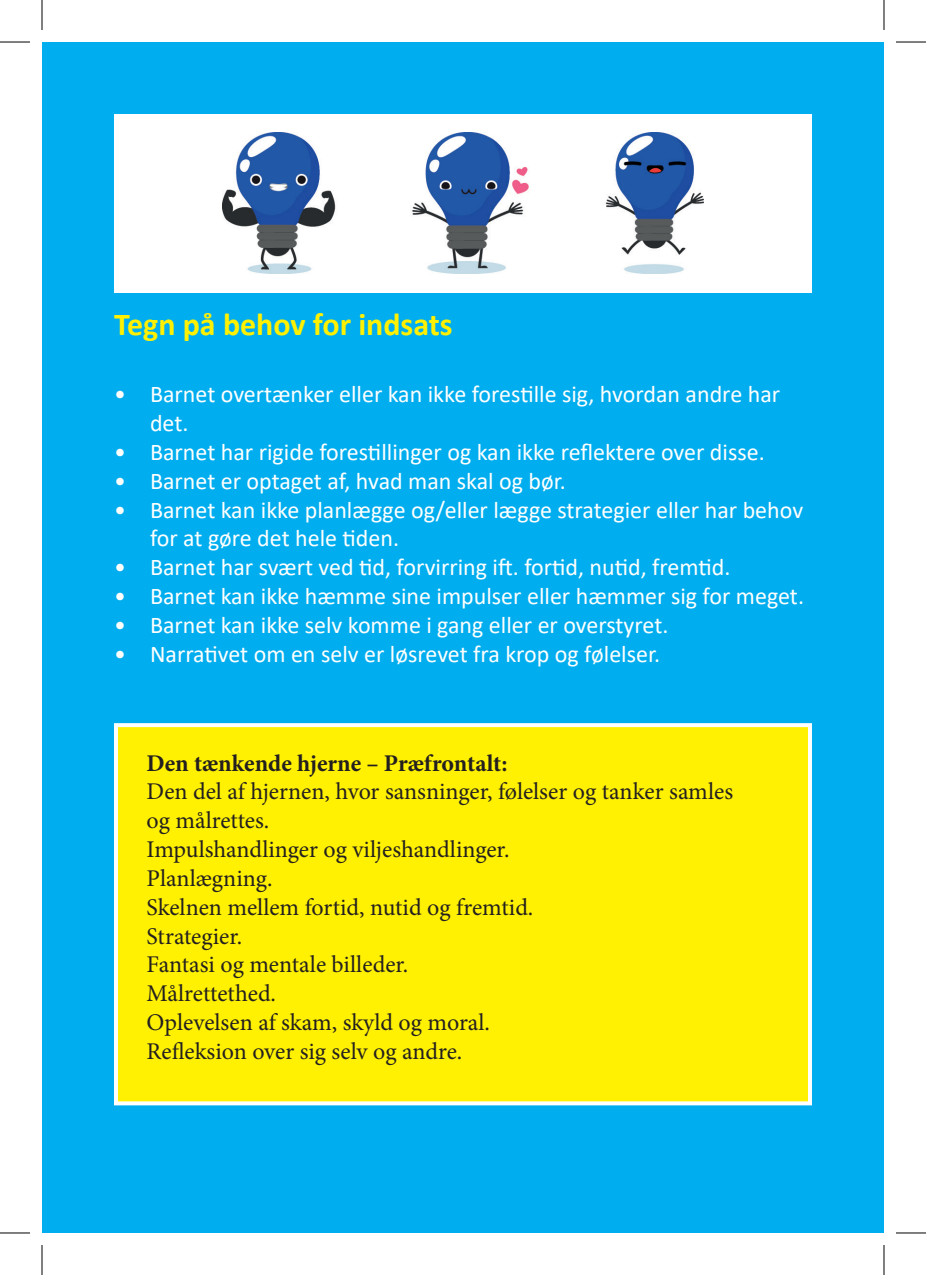
<style>
.page{position:relative;width:926px;height:1275px;background:#fff}
.page>*{position:absolute;margin:0;border:0;box-sizing:border-box;transform-origin:0 0}
.t1{font:700 32px "Calibri";color:#fff101}
.t2{font:24px/28.8px "Calibri";color:#fff}
.t3{font:24px/28.8px "Minion Pro";color:#231f20}
.t4{font:700 24px "Minion Pro";color:#231f20}
</style>
<div class="page">
<div style="left:42px;top:42px;width:842px;height:1191px;background:#00aeef"></div>
<div style="left:114px;top:723px;width:698px;height:382px;background:#fff101;border:4px solid #fff"></div>
<div style="left:114px;top:114px;width:698px;height:178px;background:#fff"></div>
<img style="left:222px;top:132px;width:482px;height:142px">
<hr style="left:0;top:42px;width:30px;height:1px;background:#000">
<hr style="left:896px;top:42px;width:30px;height:1px;background:#000">
<hr style="left:0;top:1232px;width:30px;height:1px;background:#000">
<hr style="left:896px;top:1232px;width:30px;height:1px;background:#000">
<hr style="left:42px;top:0;width:1px;height:30px;background:#000">
<hr style="left:42px;top:1245px;width:1px;height:30px;background:#000">
<hr style="left:884px;top:0;width:1px;height:30px;background:#000">
<hr style="left:884px;top:1245px;width:1px;height:30px;background:#000">
<p class="t1" style="left:114px;top:302px;width:340px">Tegn på behov for indsats</p>
<p class="t2" style="left:150px;top:379px;width:632px;text-indent:-36px">• Barnet overtænker eller kan ikke forestille sig, hvordan andre har det.</p>
<p class="t2" style="left:114px;top:437px;width:652px">• Barnet har rigide forestillinger og kan ikke reflektere over disse.</p>
<p class="t2" style="left:114px;top:466px;width:453px">• Barnet er optaget af, hvad man skal og bør.</p>
<p class="t2" style="left:150px;top:494px;width:655px;text-indent:-36px">• Barnet kan ikke planlægge og/eller lægge strategier eller har behov for at gøre det hele tiden.</p>
<p class="t2" style="left:114px;top:552px;width:618px">• Barnet har svært ved tid, forvirring ift. fortid, nutid, fremtid.</p>
<p class="t2" style="left:114px;top:581px;width:691px">• Barnet kan ikke hæmme sine impulser eller hæmmer sig for meget.</p>
<p class="t2" style="left:114px;top:610px;width:556px">• Barnet kan ikke selv komme i gang eller er overstyret.</p>
<p class="t2" style="left:114px;top:638px;width:548px">• Narrativet om en selv er løsrevet fra krop og følelser.</p>
<p class="t4" style="left:147px;top:746px;width:362px">Den tænkende hjerne – Præfrontalt:</p>
<p class="t3" style="left:147px;top:777px;width:588px">Den del af hjernen, hvor sansninger, følelser og tanker samles og målrettes.</p>
<p class="t3" style="left:147px;top:835px;width:364px">Impulshandlinger og viljeshandlinger.</p>
<p class="t3" style="left:147px;top:864px;width:127px">Planlægning.</p>
<p class="t3" style="left:147px;top:892px;width:388px">Skelnen mellem fortid, nutid og fremtid.</p>
<p class="t3" style="left:147px;top:921px;width:97px">Strategier.</p>
<p class="t3" style="left:147px;top:950px;width:263px">Fantasi og mentale billeder.</p>
<p class="t3" style="left:147px;top:979px;width:131px">Målrettethed.</p>
<p class="t3" style="left:147px;top:1008px;width:345px">Oplevelsen af skam, skyld og moral.</p>
<p class="t3" style="left:147px;top:1036px;width:317px">Refleksion over sig selv og andre.</p>
</div>
